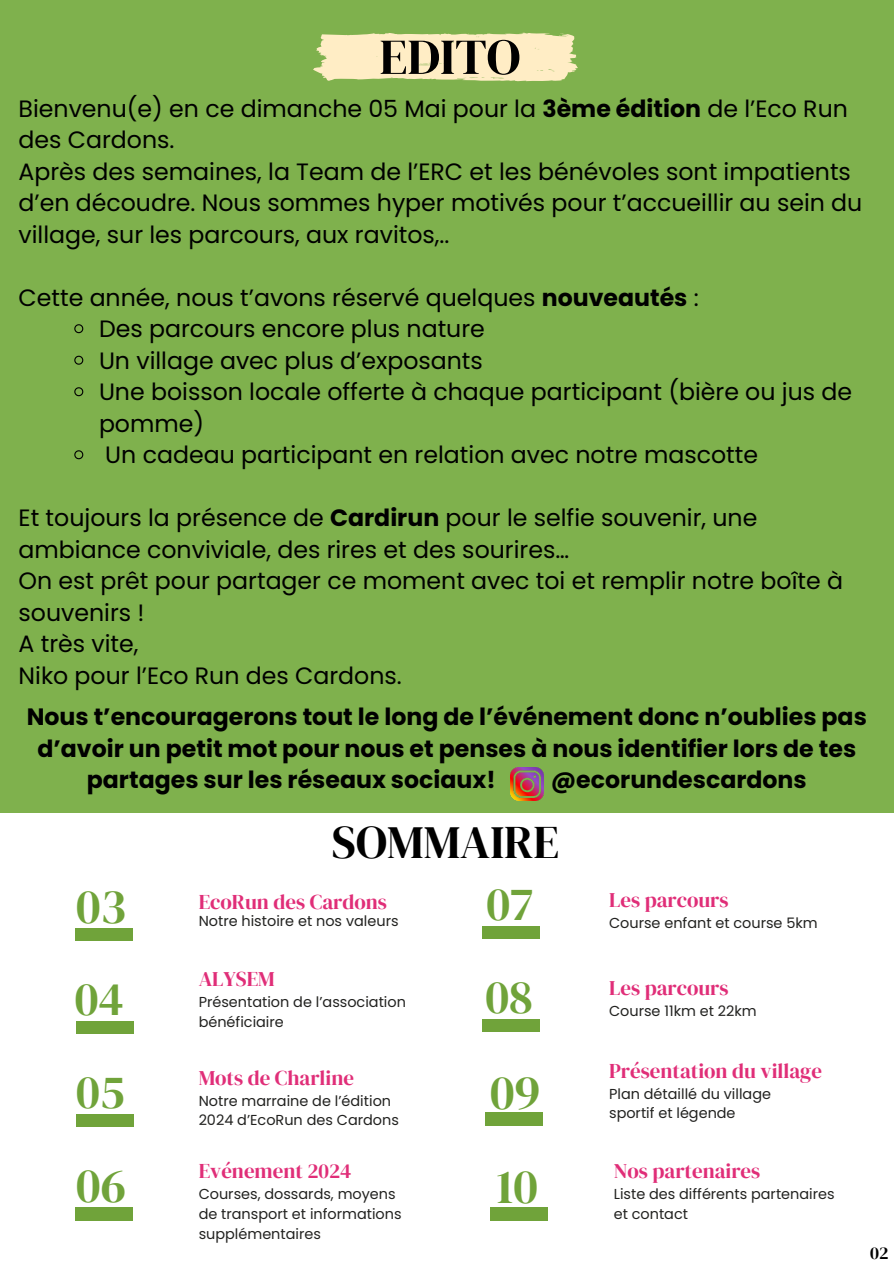
<style>
.page{position:relative;width:894px;height:1264px;background:#fff}
.page>*{position:absolute;margin:0;border:0;box-sizing:border-box;transform-origin:0 0}
.t1{font:50.25px "DM Serif Display";color:#000}
.t2{font:48.45px "DM Serif Display";color:#70a33a}
.t3{font:46.95px "DM Serif Display";color:#70a33a}
.t4{font:46.2px "DM Serif Display";color:#000}
.t5{font:23.7px/31.5px "Poppins";color:#000}
.t6{font:700 23.7px "Poppins";color:#000}
.t7{font:20.85px "DM Serif Display";color:#e02e78}
.t8{font:17.7px "DM Serif Display";color:#000}
.t9{font:14.4px/19.6px "Poppins";color:#222220}
.s1{font-weight:700}
</style>
<div class="page">
<div style="left:0;top:0;width:893px;height:812px;background:#7fb14d"></div>
<div style="left:75px;top:928px;width:57px;height:12px;background:#70a33a"></div>
<div style="left:76px;top:1021px;width:57px;height:12px;background:#70a33a"></div>
<div style="left:76px;top:1114px;width:57px;height:12px;background:#70a33a"></div>
<div style="left:75px;top:1207px;width:57px;height:13px;background:#70a33a"></div>
<div style="left:482px;top:926px;width:57px;height:12px;background:#70a33a"></div>
<div style="left:482px;top:1019px;width:57px;height:12px;background:#70a33a"></div>
<div style="left:485px;top:1112px;width:57px;height:13px;background:#70a33a"></div>
<div style="left:490px;top:1207px;width:57px;height:13px;background:#70a33a"></div>
<svg style="left:74px;top:324px;width:10px;height:10px"></svg>
<svg style="left:74px;top:355px;width:10px;height:10px"></svg>
<svg style="left:74px;top:387px;width:10px;height:10px"></svg>
<svg style="left:74px;top:450px;width:10px;height:10px"></svg>
<svg style="left:313px;top:32px;width:264px;height:50px;background:#ede4b4"></svg>
<img style="left:510px;top:767px;width:33px;height:33px">
<h3 class="t1" style="left:379px;top:22px;width:142px">EDITO</h3>
<h1 class="t5" style="left:19px;top:92px;width:830px">Bienvenu(e) en ce dimanche 05 Mai pour la <span class="s1">3ème édition</span> de l’Eco Run des Cardons.</h1>
<p class="t5" style="left:19px;top:155px;width:845px">Après des semaines, la Team de l’ERC et les bénévoles sont impatients d’en découdre. Nous sommes hyper motivés pour t’accueillir au sein du village, sur les parcours, aux ravitos,..</p>
<p class="t5" style="left:19px;top:281px;width:681px">Cette année, nous t’avons réservé quelques <span class="s1">nouveautés</span> :</p>
<h3 class="t5" style="left:99px;top:313px;width:387px">Des parcours encore plus nature</h3>
<p class="t5" style="left:99px;top:344px;width:385px">Un village avec plus d’exposants</p>
<p class="t5" style="left:99px;top:376px;width:754px">Une boisson locale offerte à chaque participant (bière ou jus de pomme)</p>
<p class="t5" style="left:105px;top:439px;width:654px">Un cadeau participant en relation avec notre mascotte</p>
<p class="t5" style="left:19px;top:502px;width:740px">Et toujours la présence de <span class="s1">Cardirun</span> pour le selfie souvenir, une ambiance conviviale, des rires et des sourires…</p>
<p class="t5" style="left:19px;top:565px;width:825px">On est prêt pour partager ce moment avec toi et remplir notre boîte à souvenirs !</p>
<p class="t5" style="left:19px;top:628px;width:384px">A très vite,<br>Niko pour l’Eco Run des Cardons.</p>
<h5 class="t6" style="left:27px;top:700px;width:841px">Nous t’encouragerons tout le long de l’événement donc n’oublies pas</h5>
<h5 class="t6" style="left:37px;top:732px;width:820px">d’avoir un petit mot pour nous et penses à nous identifier lors de tes</h5>
<h5 class="t6" style="left:87px;top:763px;width:410px">partages sur les réseaux sociaux!</h5>
<h5 class="t6" style="left:550px;top:763px;width:257px">@ecorundescardons</h5>
<p class="t4" style="left:332px;top:809px;width:228px">SOMMAIRE</p>
<p class="t2" style="left:76px;top:873px;width:52px">03</p>
<h1 class="t7" style="left:199px;top:887px;width:190px">EcoRun des Cardons</h1>
<p class="t9" style="left:199px;top:911px;width:201px">Notre histoire et nos valeurs</p>
<p class="t3" style="left:486px;top:871px;width:48px">07</p>
<p class="t7" style="left:609px;top:885px;width:121px">Les parcours</p>
<p class="t9" style="left:609px;top:913px;width:210px">Course enfant et course 5km</p>
<p class="t3" style="left:75px;top:966px;width:50px">04</p>
<h5 class="t7" style="left:199px;top:964px;width:78px">ALYSEM</h5>
<p class="t9" style="left:199px;top:992px;width:209px">Présentation de l’association bénéficiaire</p>
<p class="t3" style="left:485px;top:964px;width:49px">08</p>
<h5 class="t7" style="left:609px;top:973px;width:121px">Les parcours</h5>
<p class="t9" style="left:609px;top:1001px;width:149px">Course 11km et 22km</p>
<p class="t3" style="left:76px;top:1059px;width:50px">05</p>
<h5 class="t2" style="left:76px;top:1151px;width:51px">06</h5>
<p class="t7" style="left:199px;top:1063px;width:157px">Mots de Charline</p>
<p class="t9" style="left:199px;top:1090px;width:202px">Notre marraine de l’édition<br>2024 d’EcoRun des Cardons</p>
<h4 class="t7" style="left:199px;top:1156px;width:154px">Evénement 2024</h4>
<p class="t9" style="left:199px;top:1184px;width:204px">Courses, dossards, moyens de transport et informations supplémentaires</p>
<p class="t2" style="left:490px;top:1058px;width:52px">09</p>
<p class="t7" style="left:609px;top:1055px;width:214px">Présentation du village</p>
<p class="t9" style="left:609px;top:1083px;width:163px">Plan détaillé du village sportif et légende</p>
<h5 class="t2" style="left:496px;top:1152px;width:43px">10</h5>
<p class="t7" style="left:613px;top:1156px;width:148px">Nos partenaires</p>
<p class="t9" style="left:613px;top:1184px;width:222px">Liste des différents partenaires et contact</p>
<p class="t8" style="left:869px;top:1240px;width:20px">02</p>
</div>
